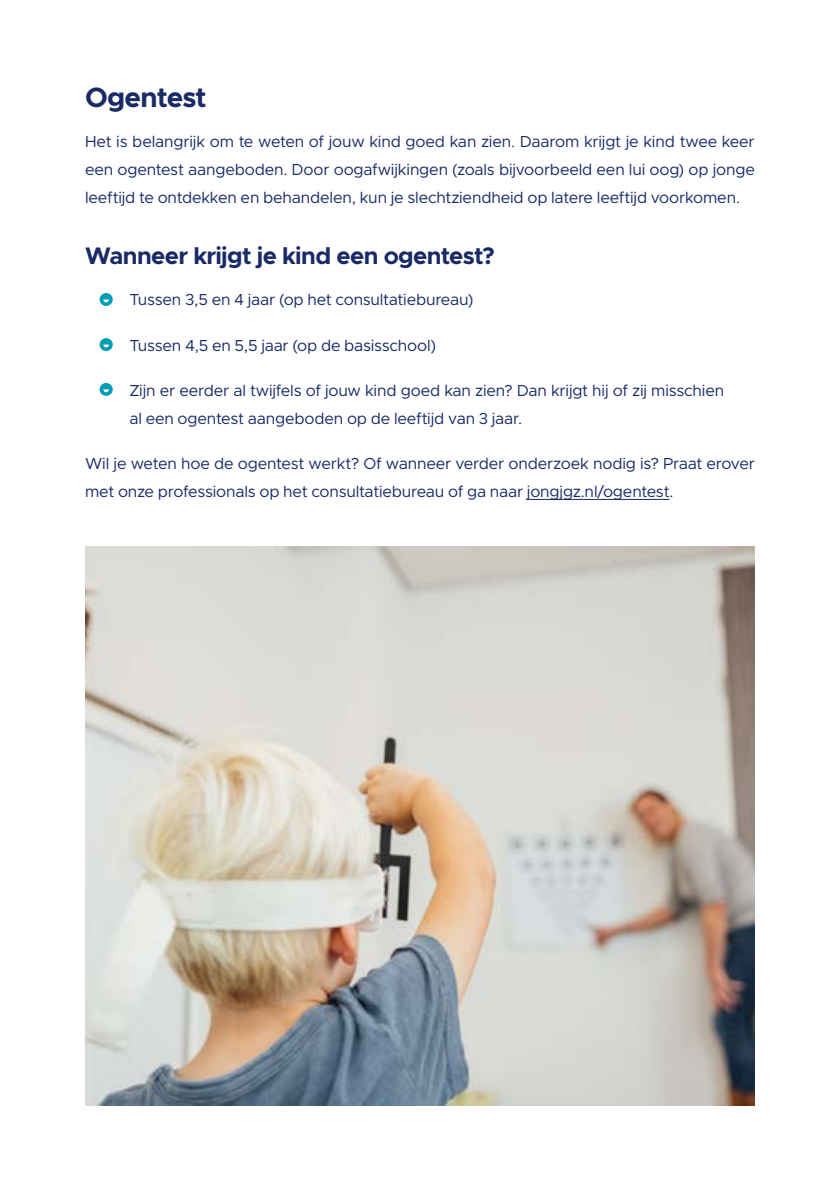
<style>
.page{position:relative;width:840px;height:1191px;background:#fff}
.page>*{position:absolute;margin:0;border:0;box-sizing:border-box;transform-origin:0 0}
.t1{font:700 28px "Metropolis";letter-spacing:-.035em;color:#192a67}
.t2{font:700 24px "Metropolis";letter-spacing:-.03em;color:#192a67}
.t3{font:16px/28px "Metropolis";letter-spacing:-.01em;color:#192a67}
</style>
<div class="page">
<svg style="left:99px;top:293px;width:14px;height:13px"></svg>
<svg style="left:99px;top:338px;width:14px;height:13px"></svg>
<svg style="left:99px;top:383px;width:14px;height:13px"></svg>
<hr style="left:526px;top:499px;width:143px;height:1px;background:#192a67">
<img style="left:85px;top:546px;width:669px;height:560px">
<h1 class="t1" style="left:85px;top:80px;width:123px">Ogentest</h1>
<p class="t3" style="left:85px;top:128px;width:671px;text-align:justify">Het is belangrijk om te weten of jouw kind goed kan zien. Daarom krijgt je kind twee keer een ogentest aangeboden. Door oogafwijkingen (zoals bijvoorbeeld een lui oog) op jonge leeftijd te ontdekken en behandelen, kun je slechtziendheid op latere leeftijd voorkomen.</p>
<h2 class="t2" style="left:85px;top:241px;width:410px">Wanneer krijgt je kind een ogentest?</h2>
<p class="t3" style="left:129px;top:286px;width:345px">Tussen 3,5 en 4 jaar (op het consultatiebureau)</p>
<p class="t3" style="left:129px;top:331px;width:308px">Tussen 4,5 en 5,5 jaar (op de basisschool)</p>
<p class="t3" style="left:129px;top:376px;width:596px">Zijn er eerder al twijfels of jouw kind goed kan zien? Dan krijgt hij of zij misschien al een ogentest aangeboden op de leeftijd van 3 jaar.</p>
<p class="t3" style="left:85px;top:450px;width:671px">Wil je weten hoe de ogentest werkt? Of wanneer verder onderzoek nodig is? Praat erover met onze professionals op het consultatiebureau of ga naar jongjgz.nl/ogentest.</p>
</div>
